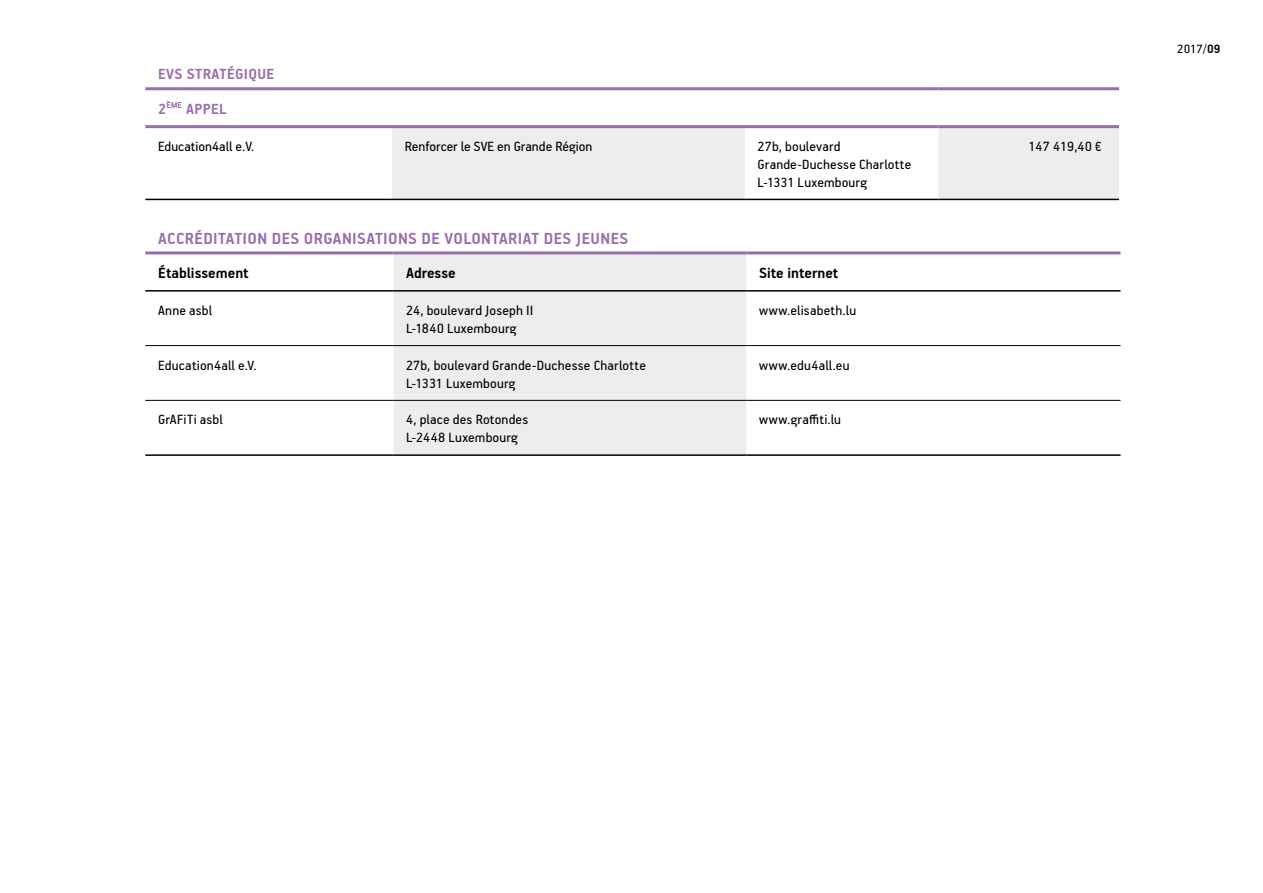
<style>
.page{position:relative;width:1263px;height:893px;background:#fff}
.page>*{position:absolute;margin:0;border:0;box-sizing:border-box;transform-origin:0 0}
.t1{font:700 18px "PF Handbook Pro";letter-spacing:.02em;color:#986dad}
.t2{font:700 16.5px "PF Handbook Pro";color:#000}
.t3{font:700 16.5px/34.8px "PF Handbook Pro";letter-spacing:.02em;color:#986dad}
.t4{font:15px/18px "PF Handbook Pro";letter-spacing:.01em;color:#000}
.t5{font:13.5px "PF Handbook Pro";color:#000}
.s1{font-weight:700}
</style>
<div class="page">
<svg style="left:392px;top:128px;width:727px;height:71px;fill:#ededed"></svg>
<hr style="left:145px;top:125px;width:247px;height:3px;background:#986dad">
<hr style="left:392px;top:125px;width:353px;height:3px;background:#986dad">
<hr style="left:745px;top:125px;width:193px;height:3px;background:#986dad">
<hr style="left:938px;top:125px;width:181px;height:3px;background:#986dad">
<hr style="left:145px;top:199px;width:247px;height:1px;background:#000">
<hr style="left:392px;top:199px;width:353px;height:1px;background:#000">
<hr style="left:745px;top:199px;width:193px;height:1px;background:#000">
<hr style="left:938px;top:199px;width:181px;height:1px;background:#000">
<hr style="left:145px;top:87px;width:247px;height:3px;background:#986dad">
<hr style="left:392px;top:87px;width:353px;height:3px;background:#986dad">
<hr style="left:745px;top:87px;width:193px;height:3px;background:#986dad">
<hr style="left:938px;top:87px;width:181px;height:3px;background:#986dad">
<svg style="left:145px;top:254px;width:975px;height:146px"></svg>
<div style="left:393px;top:254px;width:353px;height:200px;background:#ededed"></div>
<hr style="left:145px;top:251px;width:248px;height:3px;background:#986dad">
<hr style="left:393px;top:251px;width:353px;height:3px;background:#986dad">
<hr style="left:746px;top:251px;width:374px;height:3px;background:#986dad">
<hr style="left:145px;top:345px;width:248px;height:1px;background:#000">
<hr style="left:393px;top:345px;width:353px;height:1px;background:#000">
<hr style="left:746px;top:345px;width:374px;height:1px;background:#000">
<hr style="left:145px;top:400px;width:248px;height:1px;background:#000">
<hr style="left:393px;top:400px;width:353px;height:1px;background:#000">
<hr style="left:746px;top:400px;width:374px;height:1px;background:#000">
<hr style="left:145px;top:454px;width:248px;height:2px;background:#000">
<hr style="left:393px;top:454px;width:353px;height:2px;background:#000">
<hr style="left:746px;top:454px;width:374px;height:2px;background:#000">
<hr style="left:746px;top:290px;width:374px;height:2px;background:#000">
<hr style="left:145px;top:290px;width:248px;height:2px;background:#000">
<hr style="left:393px;top:290px;width:353px;height:2px;background:#000">
<p class="t3" style="left:158px;top:56px;width:118px">EVS STRATÉGIQUE<br>2<sup>ÈME</sup> APPEL</p>
<p class="t4" style="left:158px;top:137px;width:98px">Education4all e.V.</p>
<p class="t4" style="left:405px;top:137px;width:189px">Renforcer le SVE en Grande Région</p>
<p class="t4" style="left:758px;top:137px;width:155px">27b, boulevard<br>Grande-Duchesse Charlotte<br>L-1331 Luxembourg</p>
<p class="t4" style="left:1028px;top:137px;width:75px">147 419,40 €</p>
<p class="t1" style="left:158px;top:228px;width:471px">ACCRÉDITATION DES ORGANISATIONS DE VOLONTARIAT DES JEUNES</p>
<p class="t2" style="left:158px;top:263px;width:92px">Établissement</p>
<p class="t2" style="left:406px;top:263px;width:51px">Adresse</p>
<p class="t2" style="left:759px;top:263px;width:81px">Site internet</p>
<p class="t4" style="left:158px;top:301px;width:55px">Anne asbl</p>
<p class="t4" style="left:406px;top:301px;width:129px">24, boulevard Joseph II<br>L-1840 Luxembourg</p>
<p class="t4" style="left:759px;top:301px;width:99px">www.elisabeth.lu</p>
<p class="t4" style="left:158px;top:355px;width:100px">Education4all e.V.</p>
<p class="t4" style="left:406px;top:355px;width:241px">27b, boulevard Grande-Duchesse Charlotte<br>L-1331 Luxembourg</p>
<p class="t4" style="left:759px;top:355px;width:92px">www.edu4all.eu</p>
<p class="t4" style="left:158px;top:410px;width:66px">GrAFiTi asbl</p>
<p class="t4" style="left:406px;top:410px;width:124px">4, place des Rotondes<br>L-2448 Luxembourg</p>
<p class="t4" style="left:759px;top:410px;width:84px">www.graffiti.lu</p>
<p class="t5" style="left:1177px;top:40px;width:45px">2017/<span class="s1">09</span></p>
</div>
